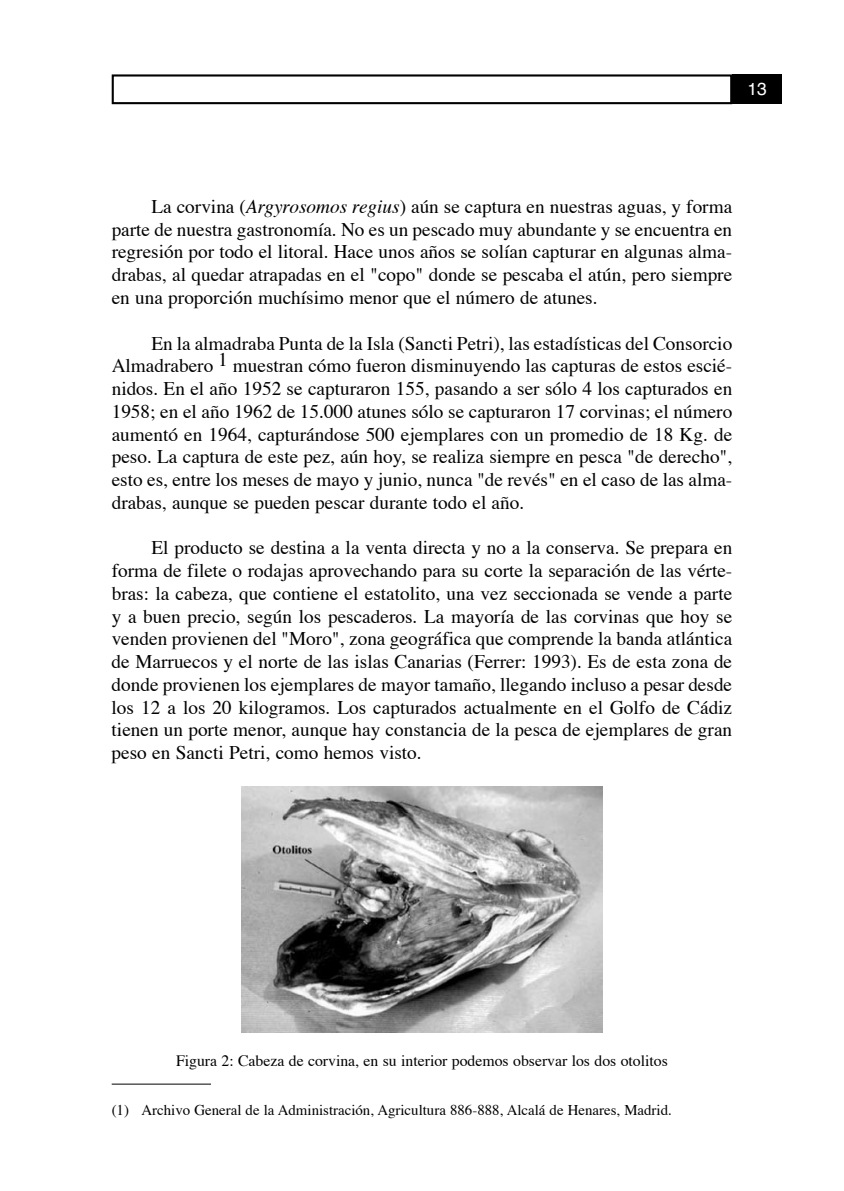
<style>
.page{position:relative;width:844px;height:1191px;background:#fff}
.page>*{position:absolute;margin:0;border:0;box-sizing:border-box;transform-origin:0 0}
.t1{font:19.25px/22.8px "Times";color:#000;text-align:justify}
.t2{font:17.5px "Helvetica";color:#fff}
.t3{font:15.75px "Times";color:#000}
.t4{font:14.88px "Times";color:#000}
.s1{font-style:italic}
</style>
<div class="page">
<div style="left:112px;top:74px;width:620px;height:30px;border:2px solid #000"></div>
<div style="left:732px;top:74px;width:49px;height:30px;background:#000"></div>
<hr style="left:112px;top:1083px;width:99px;height:1px;background:#000">
<img style="left:242px;top:787px;width:360px;height:245px">
<p class="t2" style="left:747px;top:74px;width:21px">13</p>
<p class="t1" style="left:112px;top:193px;width:622px;text-indent:40px">La corvina (<span class="s1">Argyrosomos regius</span>) aún se captura en nuestras aguas, y forma parte de nuestra gastronomía. No es un pescado muy abundante y se encuentra en regresión por todo el litoral. Hace unos años se solían capturar en algunas alma&shy;drabas, al quedar atrapadas en el "copo" donde se pescaba el atún, pero siempre en una proporción muchísimo menor que el número de atunes.</p>
<p class="t1" style="left:112px;top:330px;width:622px;text-indent:40px">En la almadraba Punta de la Isla (Sancti Petri), las estadísticas del Consorcio Almadrabero 1 muestran cómo fueron disminuyendo las capturas de estos escié&shy;nidos. En el año 1952 se capturaron 155, pasando a ser sólo 4 los capturados en 1958; en el año 1962 de 15.000 atunes sólo se capturaron 17 corvinas; el número aumentó en 1964, capturándose 500 ejemplares con un promedio de 18 Kg. de peso. La captura de este pez, aún hoy, se realiza siempre en pesca "de derecho", esto es, entre los meses de mayo y junio, nunca "de revés" en el caso de las alma&shy;drabas, aunque se pueden pescar durante todo el año.</p>
<p class="t1" style="left:112px;top:535px;width:622px;text-indent:40px">El producto se destina a la venta directa y no a la conserva. Se prepara en forma de filete o rodajas aprovechando para su corte la separación de las vérte&shy;bras: la cabeza, que contiene el estatolito, una vez seccionada se vende a parte y a buen precio, según los pescaderos. La mayoría de las corvinas que hoy se venden provienen del "Moro", zona geográfica que comprende la banda atlántica de Marruecos y el norte de las islas Canarias (Ferrer: 1993). Es de esta zona de donde provienen los ejemplares de mayor tamaño, llegando incluso a pesar desde los 12 a los 20 kilogramos. Los capturados actualmente en el Golfo de Cádiz tienen un porte menor, aunque hay constancia de la pesca de ejemplares de gran peso en Sancti Petri, como hemos visto.</p>
<p class="t3" style="left:176px;top:1046px;width:493px">Figura 2: Cabeza de corvina, en su interior podemos observar los dos otolitos</p>
<p class="t4" style="left:112px;top:1096px;width:561px">(1) Archivo General de la Administración, Agricultura 886-888, Alcalá de Henares, Madrid.</p>
</div>
